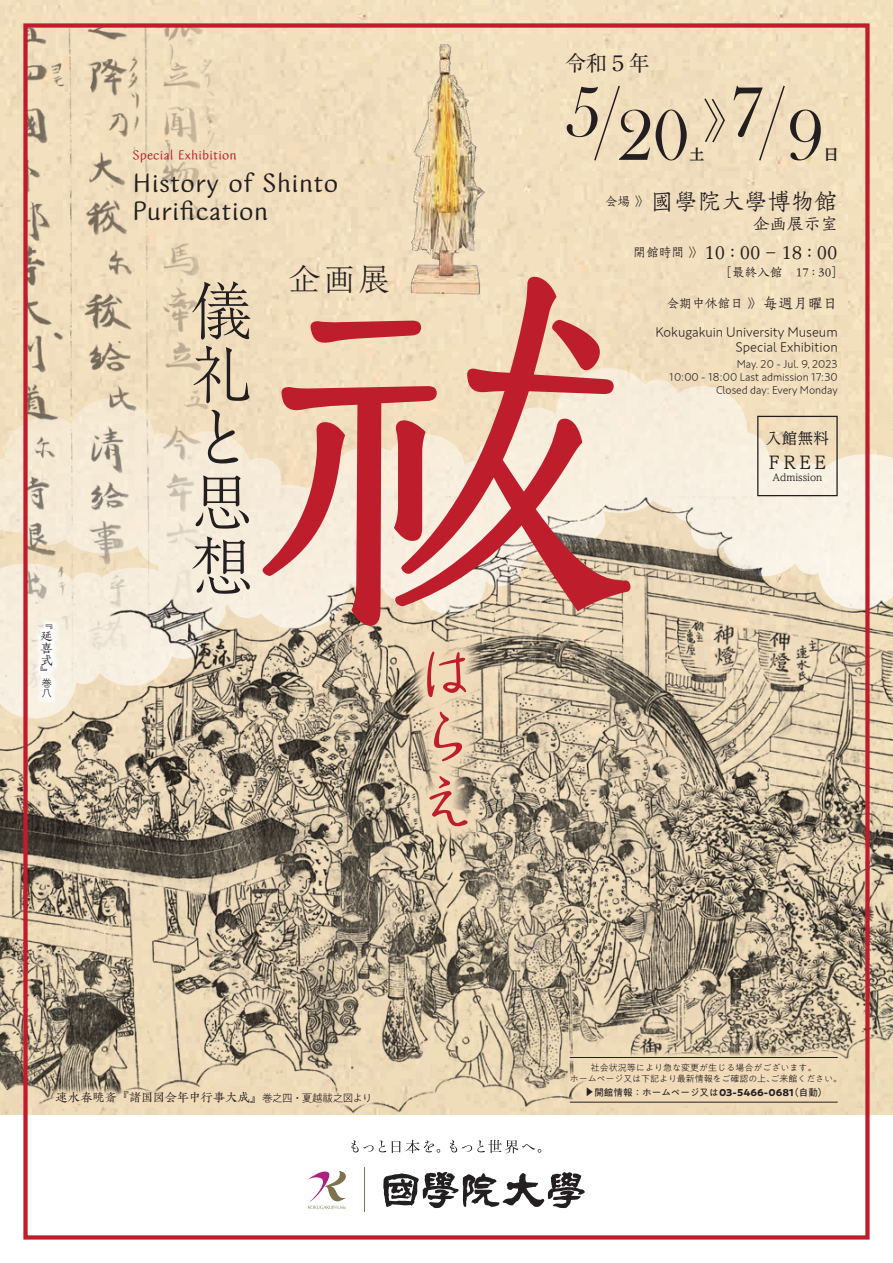
<style>
.page{position:relative;width:893px;height:1263px;background:#fff}
.page>*{position:absolute;margin:0;border:0;box-sizing:border-box;transform-origin:0 0}
.t1{font:372px "P Michikusa Std N";color:#be1d2c}
.t2{font:74.4px "Bask Old Face";color:#231f20}
.t3{font:63.75px/63.8px "P Shimanami Std";color:#231f20}
.t4{font:63.75px/63.8px "P Michikusa Std N";color:#be1d2c;text-align:justify}
.t5{font:63.75px "Antique Std ANL";color:#231f20}
.t6{font:31.95px "P Shimanami Std";color:#231f20}
.t7{font:27.6px/27.6px "P Michikusa Std N";color:#231f20}
.t8{font:500 23.4px "P Sakura Keisetsu Std N";color:#231f20}
.t9{font:21.3px "Ryumin Pr 6 N";color:#231f20}
.t10{font:500 20.25px "P Sakura Keisetsu Std N";color:#231f20}
.t11{font:17.55px "Reim Ytwz Pro";color:#231f20}
.t12{font:500 16.95px "P Sakura Keisetsu Std N";color:#231f20}
.t13{font:15.45px "Reim Ytwz Pro";color:#231f20}
.t14{font:500 14.85px "P Sakura Keisetsu Std N";color:#231f20}
.t15{font:700 14.85px "UD Reimin Pr 6 N";color:#231f20}
.t16{font:300 13.8px/14.9px "PA1 Gothic Std N";color:#231f20;text-align:right}
.t17{font:13.8px "P Michikusa Std N";color:#be1d2c}
.t18{font:500 12.75px "P Sakura Keisetsu Std N";color:#231f20}
.t19{font:500 12.75px/12.1px "P Kiza Kinryou Std N";letter-spacing:-.045em;color:#231f20;text-align:justify}
.t20{font:300 11.1px/12.8px "PA1 Gothic Std N";color:#231f20;text-align:right}
.t21{font:300 10.65px/10.1px "PA1 Gothic Std N";letter-spacing:-.045em;color:#231f20}
.t22{font:9.75px "Reim Ytwz Pro";color:#231f20}
.t23{font:9.6px "PA1 Gothic Std N";color:#231f20}
.t24{font:300 9px/11.7px "PA1 Gothic Std N";letter-spacing:-.01em;color:#231f20}
.s1{font-weight:700}
</style>
<div class="page">
<img style="left:0;top:0;width:893px;height:448px">
<svg style="left:0;top:386px;width:267px;height:110px;background:#edd1b9"></svg>
<svg style="left:778px;top:448px;width:115px;height:48px;background:#f4e4d2"></svg>
<svg style="left:657px;top:366px;width:121px;height:130px;background:#f5e9d5"></svg>
<img style="left:0;top:496px;width:893px;height:618px">
<img style="left:28px;top:28px;width:217px;height:729px">
<img style="left:396px;top:33px;width:101px;height:218px">
<svg style="left:351px;top:1140px;width:35px;height:12px"></svg>
<svg style="left:392px;top:1140px;width:48px;height:13px"></svg>
<svg style="left:450px;top:1140px;width:91px;height:13px"></svg>
<svg style="left:308px;top:1170px;width:38px;height:39px"></svg>
<svg style="left:383px;top:1172px;width:202px;height:36px"></svg>
<hr style="left:364px;top:1167px;width:1px;height:45px;background:#7f714d">
<div style="left:562px;top:1049px;width:284px;height:61px;background:#f1dbb9"></div>
<hr style="left:570px;top:1057px;width:268px;height:1px;background:#231f20">
<hr style="left:570px;top:1102px;width:268px;height:1px;background:#231f20">
<svg style="left:593px;top:84px;width:28px;height:78px;background:#e5d4b5"></svg>
<svg style="left:703px;top:97px;width:23px;height:47px"></svg>
<svg style="left:758px;top:84px;width:28px;height:78px;background:#e5d3b4"></svg>
<div style="left:757px;top:416px;width:81px;height:80px;border:1px solid #231f20"></div>
<svg style="left:406px;top:632px;width:81px;height:214px;background:#d4c2a4"></svg>
<div style="left:48px;top:1084px;width:330px;height:27px;background:#f1dbb9"></div>
<svg style="left:33px;top:617px;width:27px;height:88px"></svg>
<svg style="left:267px;top:251px;width:390px;height:374px;background:#eddfc5"></svg>
<p class="t19" style="left:40px;top:617px;width:14px">『</p>
<p class="t19" style="left:40px;top:629px;width:14px">延喜式</p>
<p class="t19" style="left:40px;top:665px;width:8px">』</p>
<p class="t21" style="left:41px;top:679px;width:12px">巻八</p>
<p class="t17" style="left:133px;top:147px;width:106px">Special Exhibition</p>
<h3 class="t7" style="left:133px;top:170px;width:207px">History of Shinto<br>Purification</h3>
<h3 class="t9" style="left:565px;top:46px;width:87px">令和５年</h3>
<h2 class="t2" style="left:565px;top:71px;width:38px">5</h2>
<h2 class="t2" style="left:616px;top:94px;width:75px">20</h2>
<h3 class="t15" style="left:689px;top:142px;width:16px">土</h3>
<h2 class="t2" style="left:730px;top:71px;width:38px">7</h2>
<h2 class="t2" style="left:787px;top:94px;width:38px">9</h2>
<h3 class="t15" style="left:824px;top:142px;width:16px">日</h3>
<p class="t18" style="left:605px;top:192px;width:47px">会場〉〉</p>
<h3 class="t8" style="left:651px;top:184px;width:189px">國學院大學博物館</h3>
<p class="t18" style="left:633px;top:243px;width:73px">開館時間〈〈</p>
<h3 class="t12" style="left:753px;top:211px;width:87px">企画展示室</h3>
<h3 class="t10" style="left:704px;top:238px;width:135px">10：00－18：00</h3>
<h3 class="t3" style="left:190px;top:277px;width:61px">儀礼</h3>
<h3 class="t5" style="left:190px;top:393px;width:49px">と</h3>
<h3 class="t3" style="left:190px;top:468px;width:61px">思想</h3>
<h3 class="t6" style="left:288px;top:257px;width:104px">企画展</h3>
<h1 class="t1" style="left:255px;top:253px;width:371px">祓</h1>
<h3 class="t4" style="left:415px;top:643px;width:55px">はらえ</h3>
<p class="t18" style="left:719px;top:263px;width:65px">［最終入館</p>
<h3 class="t14" style="left:763px;top:292px;width:76px">毎週月曜日</h3>
<p class="t18" style="left:796px;top:263px;width:50px">17：30[</p>
<p class="t18" style="left:666px;top:294px;width:98px">会期中休館日〉〉</p>
<p class="t16" style="left:655px;top:326px;width:184px">Kokugakuin University Museum<br>Special Exhibition</p>
<p class="t20" style="left:669px;top:358px;width:170px">May. 20 - Jul. 9, 2023<br>10:00 - 18:00 Last admission 17:30<br>Closed day: Every Monday</p>
<h3 class="t13" style="left:766px;top:425px;width:64px">入館無料</h3>
<h3 class="t11" style="left:769px;top:448px;width:59px">FREE</h3>
<p class="t22" style="left:772px;top:469px;width:52px">Admission</p>
<p class="t24" style="left:771px;top:1062px;width:73px;text-indent:-180px">社会状況等により急な変更が生じる場合がございます。<br>ご来館ください。</p>
<p class="t24" style="left:570px;top:1073px;width:207px">ホームページ又は下記より最新情報をご確認の上、</p>
<p class="t19" style="left:55px;top:1090px;width:209px">速水春暁斎『諸国図会年中行事大成』</p>
<p class="t21" style="left:262px;top:1094px;width:112px">巻之四・夏越祓之図より</p>
<p class="t23" style="left:789px;top:1086px;width:40px">（自動(</p>
<p class="t23" style="left:594px;top:1086px;width:201px">開館情報：ホームページ又は<span class="s1">03-5466-0681</span></p>
<p class="t23" style="left:595px;top:1087px;width:11px;rotate:90deg">▲</p>
</div>
